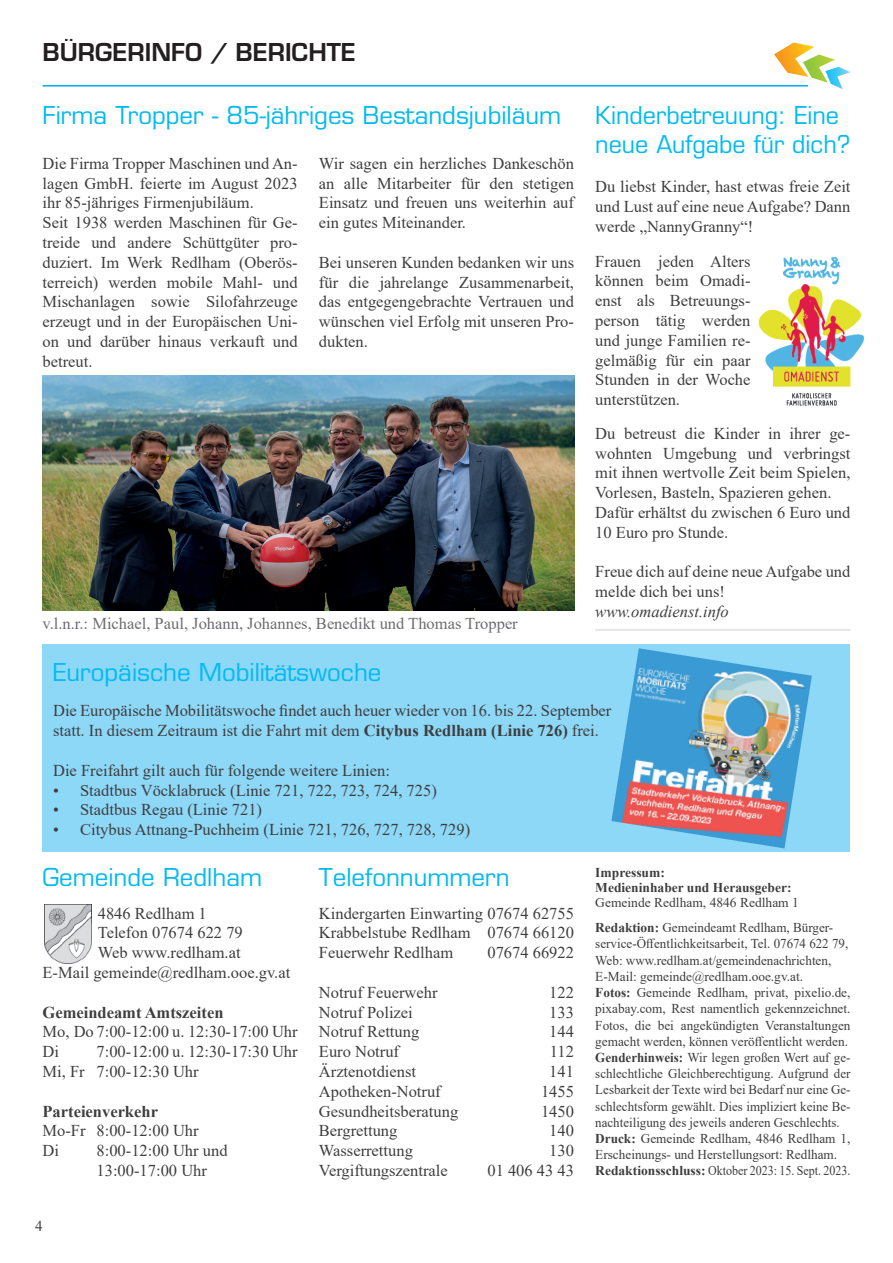
<style>
.page{position:relative;width:893px;height:1263px;background:#fff}
.page>*{position:absolute;margin:0;border:0;box-sizing:border-box;transform-origin:0 0}
.t1{font:24px/28.8px "Eurostile LT Std";color:#00baf1}
.t2{font:600 24px "Eurostile LT Std";color:#231f20}
.t3{font:16.5px/19.8px "Times New Roman";color:#3e3e3f}
.t4{font:16.5px "Times New Roman";color:#6c6d70}
.t5{font:700 16.5px "Times New Roman";color:#3e3e3f}
.t6{font:italic 16.5px "Times New Roman";color:#3e3e3f}
.t7{font:15px "Times New Roman";color:#3e3e3f}
.t8{font:13.5px/16.2px "Times New Roman";color:#3e3e3f}
.t9{font:700 13.5px/15px "Times New Roman";color:#3e3e3f}
.s1{font-weight:700}
</style>
<div class="page">
<hr style="left:43px;top:85px;width:765px;height:2px;background:#00aeef">
<svg style="left:774px;top:43px;width:76px;height:46px"></svg>
<div style="left:43px;top:644px;width:807px;height:207px;background:#8dd7f7"></div>
<img style="left:44px;top:905px;width:47px;height:58px">
<img style="left:611px;top:648px;width:201px;height:200px">
<img style="left:43px;top:376px;width:531px;height:235px">
<img style="left:758px;top:257px;width:107px;height:149px">
<hr style="left:595px;top:629px;width:255px;height:2px;background:#e6e7e9">
<h1 class="t2" style="left:43px;top:37px;width:315px">BÜRGERINFO / BERICHTE</h1>
<h1 class="t1" style="left:43px;top:101px;width:520px">Firma Tropper - 85-jähriges Bestandsjubiläum</h1>
<p class="t3" style="left:43px;top:153px;width:257px">Die Firma Tropper Maschinen und An&shy;lagen GmbH. feierte im August 2023 ihr 85-jähriges Firmenjubiläum.<br>Seit 1938 werden Maschinen für Ge&shy;treide und andere Schüttgüter pro&shy;duziert. Im Werk Redlham (Oberös&shy;terreich) werden mobile Mahl- und<br>Mischanlagen sowie Silofahrzeuge erzeugt und in der Europäischen Uni&shy;on und darüber hinaus verkauft und betreut.</p>
<p class="t3" style="left:319px;top:153px;width:257px;text-align:justify">Wir sagen ein herzliches Dankeschön an alle Mitarbeiter für den stetigen Einsatz und freuen uns weiterhin auf ein gutes Miteinander.</p>
<h1 class="t1" style="left:595px;top:101px;width:257px">Kinderbetreuung: Eine neue Aufgabe für dich?</h1>
<p class="t3" style="left:595px;top:176px;width:257px;text-align:justify">Du liebst Kinder, hast etwas freie Zeit und Lust auf eine neue Aufgabe? Dann werde „NannyGranny“!</p>
<p class="t3" style="left:595px;top:251px;width:157px;text-align:justify">Frauen jeden Alters können beim Omadi&shy;enst als Betreuungs&shy;person tätig werden und junge Familien re&shy;gelmäßig für ein paar Stunden in der Woche unterstützen.</p>
<p class="t3" style="left:595px;top:423px;width:257px">Du betreust die Kinder in ihrer ge&shy;wohnten Umgebung und verbringst mit ihnen wertvolle Zeit beim Spielen, Vorlesen, Basteln, Spazieren gehen.<br>Dafür erhältst du zwischen 6 Euro und 10 Euro pro Stunde.</p>
<p class="t3" style="left:595px;top:561px;width:257px">Freue dich auf deine neue Aufgabe und melde dich bei uns!</p>
<p class="t6" style="left:595px;top:600px;width:135px">www.omadienst.info</p>
<p class="t3" style="left:319px;top:252px;width:257px;text-align:justify">Bei unseren Kunden bedanken wir uns für die jahrelange Zusammenarbeit, das entgegengebrachte Vertrauen und wünschen viel Erfolg mit unseren Pro&shy;dukten.</p>
<p class="t4" style="left:43px;top:612px;width:477px">v.l.n.r.: Michael, Paul, Johann, Johannes, Benedikt und Thomas Tropper</p>
<h1 class="t1" style="left:53px;top:658px;width:330px">Europäische Mobilitätswoche</h1>
<p class="t3" style="left:53px;top:700px;width:560px">Die Europäische Mobilitätswoche findet auch heuer wieder von 16. bis 22. September statt. In diesem Zeitraum ist die Fahrt mit dem <span class="s1">Citybus Redlham (Linie 726)</span> frei.</p>
<p class="t3" style="left:53px;top:760px;width:338px">Die Freifahrt gilt auch für folgende weitere Linien:</p>
<p class="t3" style="left:53px;top:779px;width:385px">• Stadtbus Vöcklabruck (Linie 721, 722, 723, 724, 725)</p>
<p class="t3" style="left:53px;top:799px;width:210px">• Stadtbus Regau (Linie 721)</p>
<p class="t3" style="left:53px;top:819px;width:419px">• Citybus Attnang-Puchheim (Linie 721, 726, 727, 728, 729)</p>
<h1 class="t1" style="left:43px;top:863px;width:221px">Gemeinde Redlham</h1>
<p class="t3" style="left:98px;top:902px;width:111px">4846 Redlham 1</p>
<p class="t3" style="left:98px;top:922px;width:147px">Telefon 07674 622 79</p>
<p class="t3" style="left:98px;top:942px;width:144px">Web www.redlham.at</p>
<p class="t3" style="left:43px;top:962px;width:249px">E-Mail gemeinde@redlham.ooe.gv.at</p>
<p class="t5" style="left:43px;top:1000px;width:182px">Gemeindeamt Amtszeiten</p>
<p class="t3" style="left:43px;top:1021px;width:257px">Mo, Do 7:00-12:00 u. 12:30-17:00 Uhr<br>Di</p>
<p class="t3" style="left:43px;top:1041px;width:257px;text-indent:54px">7:00-12:00 u. 12:30-17:30 Uhr<br>Mi, Fr 7:00-12:30 Uhr</p>
<p class="t5" style="left:43px;top:1099px;width:117px">Parteienverkehr</p>
<p class="t3" style="left:43px;top:1120px;width:158px">Mo-Fr 8:00-12:00 Uhr<br>Di</p>
<p class="t3" style="left:97px;top:1140px;width:133px">8:00-12:00 Uhr und<br>13:00-17:00 Uhr</p>
<p class="t7" style="left:35px;top:1215px;width:9px">4</p>
<h1 class="t1" style="left:319px;top:863px;width:192px">Telefonnummern</h1>
<p class="t3" style="left:319px;top:902px;width:257px;text-align:justify">Kindergarten Einwarting 07674 62755<br>Krabbelstube Redlham 07674 66120<br>Feuerwehr Redlham</p>
<p class="t3" style="left:487px;top:942px;width:88px">07674 66922</p>
<p class="t3" style="left:319px;top:982px;width:120px">Notruf Feuerwehr</p>
<p class="t3" style="left:549px;top:982px;width:26px">122</p>
<p class="t3" style="left:319px;top:1001px;width:95px">Notruf Polizei</p>
<p class="t3" style="left:549px;top:1001px;width:26px">133</p>
<p class="t3" style="left:319px;top:1021px;width:102px">Notruf Rettung</p>
<p class="t3" style="left:549px;top:1021px;width:26px">144</p>
<p class="t3" style="left:319px;top:1041px;width:82px">Euro Notruf</p>
<p class="t3" style="left:550px;top:1041px;width:26px">112</p>
<p class="t3" style="left:319px;top:1061px;width:99px">Ärztenotdienst</p>
<p class="t3" style="left:549px;top:1061px;width:26px">141</p>
<p class="t3" style="left:319px;top:1081px;width:123px">Apotheken-Notruf</p>
<p class="t3" style="left:541px;top:1081px;width:34px">1455</p>
<p class="t3" style="left:319px;top:1100px;width:141px">Gesundheitsberatung</p>
<p class="t3" style="left:541px;top:1100px;width:34px">1450</p>
<p class="t3" style="left:319px;top:1120px;width:80px">Bergrettung</p>
<p class="t3" style="left:549px;top:1120px;width:26px">140</p>
<p class="t3" style="left:319px;top:1140px;width:95px">Wasserrettung</p>
<p class="t3" style="left:549px;top:1140px;width:26px">130</p>
<p class="t3" style="left:319px;top:1160px;width:130px">Vergiftungszentrale</p>
<p class="t3" style="left:487px;top:1160px;width:88px">01 406 43 43</p>
<p class="t9" style="left:595px;top:865px;width:198px">Impressum:<br>Medieninhaber und Herausgeber:</p>
<p class="t8" style="left:595px;top:889px;width:239px;line-height:25.2px">Gemeinde Redlham, 4846 Redlham 1<br><span class="s1">Redaktion:</span> Gemeindeamt Redlham, Bürger-</p>
<p class="t8" style="left:595px;top:935px;width:257px">service-Öffentlichkeitsarbeit, Tel. 07674 622 79, Web: www.redlham.at/gemeindenachrichten, E-Mail: gemeinde@redlham.ooe.gv.at.<br><span class="s1">Fotos:</span> Gemeinde Redlham, privat, pixelio.de, pixabay.com, Rest namentlich gekennzeichnet.<br>Fotos, die bei angekündigten Veranstaltungen gemacht werden, können veröffentlicht werden.<br><span class="s1">Genderhinweis:</span> Wir legen großen Wert auf ge&shy;schlechtliche Gleichberechtigung. Aufgrund der Lesbarkeit der Texte wird bei Bedarf nur eine Ge&shy;schlechtsform gewählt. Dies impliziert keine Be&shy;nachteiligung des jeweils anderen Geschlechts.<br><span class="s1">Druck:</span> Gemeinde Redlham, 4846 Redlham 1, Erscheinungs- und Herstellungsort: Redlham.<br><span class="s1">Redaktionsschluss:</span> Oktober 2023: 15. Sept. 2023.</p>
</div>
